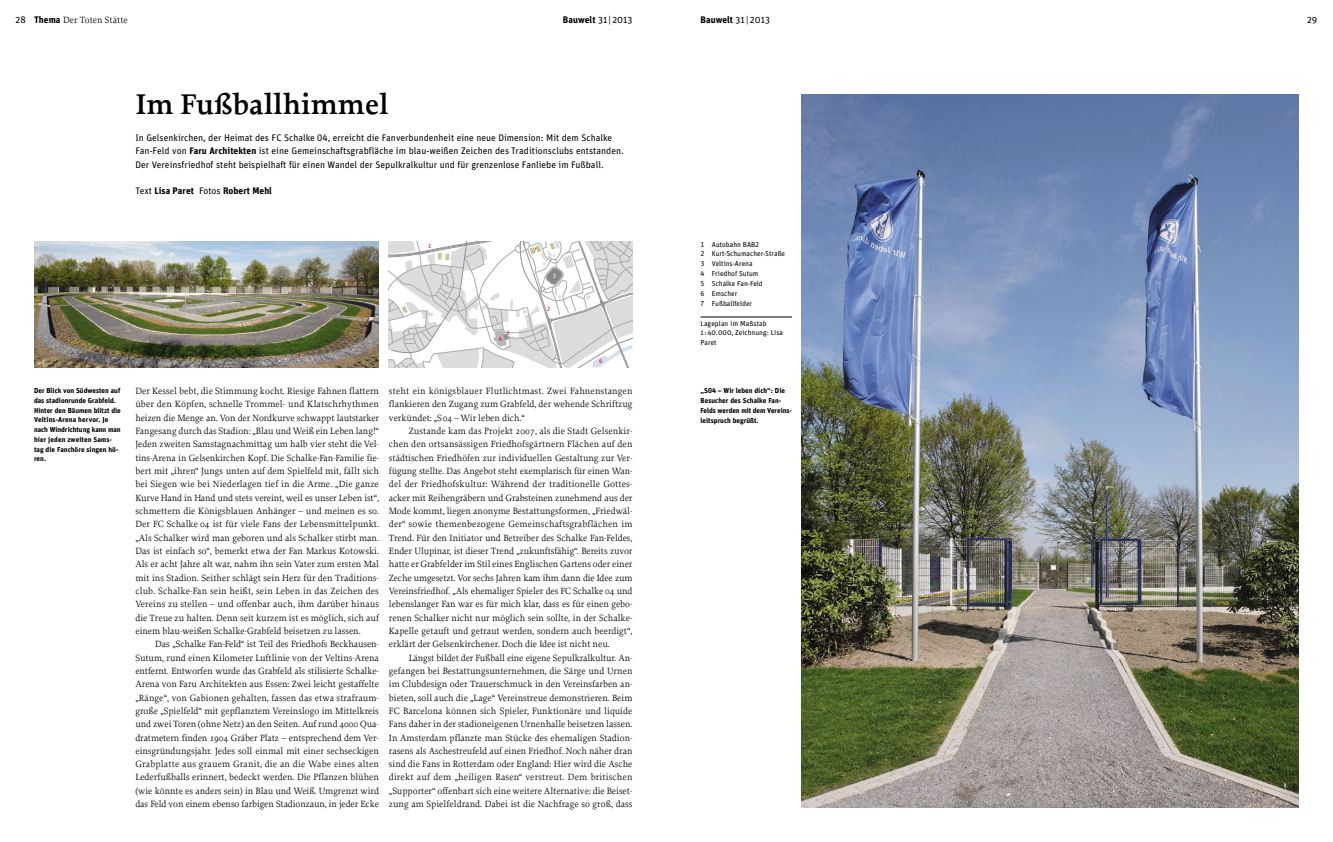
<style>
.page{position:relative;width:1333px;height:842px;background:#fff}
.page>*{position:absolute;margin:0;border:0;box-sizing:border-box;transform-origin:0 0}
.S_Titel{font:600 30px "Proforma";color:#000}
.S_Fließtext_Einzug{font:9.5px/13.3px "Proforma";color:#000;text-align:justify}
.S_Fließtext{font:9.5px/13.3px "Proforma";color:#000}
.S_Einleitung_Beitrag{font:9.5px/13.3px "Unit Pro";color:#000}
.S_Autoren{font:700 9.5px "Unit Pro";color:#000}
.A_Kopf_BW{font:700 9.5px "Unit Pro";letter-spacing:.005em;color:#000}
.A_Kopfzeile{font:9.5px "Proforma";letter-spacing:.005em;color:#000}
.A_Pagina{font:9.5px "Unit Pro";color:#000}
.S_Fließtext_Einzug-2{font:9.4px/13.3px "Proforma";letter-spacing:-.01em;color:#000}
.S_Fließtext-2{font:9.4px "Proforma";letter-spacing:-.01em;color:#000}
.A_Bildunterschrift{font:700 7.2px/9.8px "Unit Pro";color:#000}
.A_Legende_kurz{font:7.2px "Unit Pro";color:#000}
.A_Bildunterschrift_Z{font:7.2px/9.8px "Unit Pro";letter-spacing:.005em;color:#000}
.A_Bildnummern{font:6px "Unit Pro";color:#be0027}
.A_Bildnummern-2{font:6px "Unit Pro";color:#fff}
.s1{font-family:"Unit Pro";font-weight:700}
.s2{font-weight:400}
.s3{font-weight:700}
</style>
<div class="page">
<img style="left:801px;top:95px;width:497px;height:712px">
<img style="left:34px;top:241px;width:345px;height:126px">
<hr style="left:700px;top:317px;width:92px;height:1px;background:#000">
<svg style="left:389px;top:241px;width:243px;height:126px"></svg>
<p class="A_Pagina" style="left:16px;top:13px;width:12px">28</p>
<p class="A_Kopfzeile" style="left:34px;top:14px;width:95px"><span class="s1">Thema</span> Der Toten Stätte</p>
<p class="A_Kopf_BW" style="left:563px;top:13px;width:71px">Bauwelt <span class="s2">31| 2013</span></p>
<p class="A_Kopf_BW" style="left:700px;top:13px;width:71px">Bauwelt <span class="s2">31| 2013</span></p>
<p class="A_Pagina" style="left:1306px;top:13px;width:12px">29</p>
<p class="S_Titel" style="left:135px;top:86px;width:255px">Im Fußballhimmel</p>
<p class="S_Einleitung_Beitrag" style="left:135px;top:131px;width:490px">In Gelsenkirchen, der Heimat des FC Schalke 04, erreicht die Fanverbundenheit eine neue Dimension: Mit dem Schalke<br>Fan-Feld von <span class="s3">Faru Architekten</span> ist eine Gemeinschaftsgrabfläche im blau-weißen Zeichen des Traditionsclubs entstanden.<br>Der Vereinsfriedhof steht beispielhaft für einen Wandel der Sepulkralkultur und für grenzenlose Fanliebe im Fußball.</p>
<p class="S_Autoren" style="left:135px;top:185px;width:138px"><span class="s2">Text</span> Lisa Paret <span class="s2">Fotos</span> Robert Mehl</p>
<p class="A_Bildnummern" style="left:428px;top:242px;width:5px">1</p>
<p class="A_Bildnummern" style="left:506px;top:329px;width:5px">5</p>
<p class="A_Bildnummern" style="left:499px;top:335px;width:5px">4</p>
<p class="A_Bildnummern" style="left:533px;top:246px;width:5px">7</p>
<p class="A_Bildnummern-2" style="left:552px;top:273px;width:5px">3</p>
<p class="A_Bildnummern" style="left:547px;top:306px;width:5px">2</p>
<p class="A_Bildnummern" style="left:599px;top:357px;width:5px">6</p>
<p class="A_Legende_kurz" style="left:700px;top:239px;width:60px">1 Autobahn BAB2</p>
<p class="A_Legende_kurz" style="left:700px;top:249px;width:86px">2 Kurt-Schumacher-Straße</p>
<p class="A_Legende_kurz" style="left:700px;top:259px;width:54px">3 Veltins-Arena</p>
<p class="A_Legende_kurz" style="left:700px;top:269px;width:59px">4 Friedhof Sutum</p>
<p class="A_Legende_kurz" style="left:700px;top:279px;width:64px">5 Schalke Fan-Feld</p>
<p class="A_Legende_kurz" style="left:700px;top:289px;width:38px">6 Emscher</p>
<p class="A_Legende_kurz" style="left:700px;top:299px;width:53px">7 Fußballfelder</p>
<p class="A_Bildunterschrift_Z" style="left:700px;top:318px;width:84px">Lageplan im Maßstab<br>1:40.000, Zeichnung: Lisa<br>Paret</p>
<p class="S_Fließtext" style="left:135px;top:384px;width:245px">Der Kessel bebt, die Stimmung kocht. Riesige Fahnen flattern über den Köpfen, schnelle Trommel- und Klatschrhythmen</p>
<p class="S_Fließtext-2" style="left:135px;top:412px;width:245px">heizen die Menge an. Von der Nordkurve schwappt lautstarker</p>
<p class="S_Fließtext" style="left:135px;top:424px;width:245px">Fangesang durch das Stadion: „Blau und Weiß ein Leben lang!“<br>Jeden zweiten Samstagnachmittag um halb vier steht die Vel-</p>
<p class="S_Fließtext-2" style="left:135px;top:452px;width:245px">tins-Arena in Gelsenkirchen Kopf. Die Schalke-Fan-Familie fie-</p>
<p class="S_Fließtext" style="left:135px;top:464px;width:245px;text-align:justify">bert mit „ihren“ Jungs unten auf dem Spielfeld mit, fällt sich bei Siegen wie bei Niederlagen tief in die Arme. „Die ganze Kurve Hand in Hand und stets vereint, weil es unser Leben ist“, schmettern die Königsblauen Anhänger – und meinen es so.<br>Der FC Schalke 04 ist für viele Fans der Lebensmittelpunkt. „Als Schalker wird man geboren und als Schalker stirbt man.<br>Das ist einfach so“, bemerkt etwa der Fan Markus Kotowski.<br>Als er acht Jahre alt war, nahm ihn sein Vater zum ersten Mal mit ins Stadion. Seither schlägt sein Herz für den Traditions&shy;club. Schalke-Fan sein heißt, sein Leben in das Zeichen des Vereins zu stellen – und offenbar auch, ihm darüber hinaus die Treue zu halten. Denn seit kurzem ist es möglich, sich auf einem blau-weißen Schalke-Grabfeld beisetzen zu lassen.</p>
<p class="S_Fließtext_Einzug" style="left:135px;top:637px;width:245px;text-indent:20px">Das „Schalke Fan-Feld“ ist Teil des Friedhofs Beckhausen-Sutum, rund einen Kilometer Luftlinie von der Veltins-Arena entfernt. Entworfen wurde das Grabfeld als stilisierte Schalke-Arena von Faru Architekten aus Essen: Zwei leicht gestaffelte „Ränge“, von Gabionen gehalten, fassen das etwa strafraum&shy;große „Spielfeld“ mit gepflanztem Vereinslogo im Mittelkreis und zwei Toren (ohne Netz) an den Seiten. Auf rund 4000 Qua&shy;dratmetern finden 1904 Gräber Platz – entsprechend dem Ver&shy;einsgründungsjahr. Jedes soll einmal mit einer sechseckigen Grabplatte aus grauem Granit, die an die Wabe eines alten Lederfußballs erinnert, bedeckt werden. Die Pflanzen blühen (wie könnte es anders sein) in Blau und Weiß. Umgrenzt wird das Feld von einem ebenso farbigen Stadionzaun, in jeder Ecke</p>
<p class="S_Fließtext_Einzug" style="left:389px;top:384px;width:245px">steht ein königsblauer Flutlichtmast. Zwei Fahnenstangen flankieren den Zugang zum Grabfeld, der wehende Schriftzug verkündet: „S04 – Wir leben dich.“</p>
<p class="S_Fließtext_Einzug" style="left:389px;top:424px;width:245px;text-indent:20px">Zustande kam das Projekt 2007, als die Stadt Gelsenkir&shy;chen den ortsansässigen Friedhofsgärtnern Flächen auf den städtischen Friedhöfen zur individuellen Gestaltung zur Ver-</p>
<p class="S_Fließtext_Einzug-2" style="left:389px;top:464px;width:245px">fügung stellte. Das Angebot steht exemplarisch für einen Wan-</p>
<p class="S_Fließtext_Einzug" style="left:389px;top:477px;width:245px">del der Friedhofskultur: Während der traditionelle Gottes&shy;acker mit Reihengräbern und Grabsteinen zunehmend aus der Mode kommt, liegen anonyme Bestattungsformen, „Friedwäl&shy;der“ sowie themenbezogene Gemeinschaftsgrabflächen im Trend. Für den Initiator und Betreiber des Schalke Fan-Feldes, Ender Ulupinar, ist dieser Trend „zukunftsfähig“. Bereits zuvor hatte er Grabfelder im Stil eines Englischen Gartens oder einer</p>
<p class="S_Fließtext_Einzug-2" style="left:389px;top:571px;width:245px">Zeche umgesetzt. Vor sechs Jahren kam ihm dann die Idee zum<br>Vereinsfriedhof. „Als ehemaliger Spieler des FC Schalke 04 und</p>
<p class="S_Fließtext_Einzug" style="left:389px;top:597px;width:245px">lebenslanger Fan war es für mich klar, dass es für einen gebo&shy;renen Schalker nicht nur möglich sein sollte, in der Schalke-Kapelle getauft und getraut werden, sondern auch beerdigt“, erklärt der Gelsenkirchener. Doch die Idee ist nicht neu.</p>
<p class="S_Fließtext_Einzug-2" style="left:409px;top:651px;width:225px">Längst bildet der Fußball eine eigene Sepulkralkultur. An-</p>
<p class="S_Fließtext_Einzug" style="left:389px;top:664px;width:245px">gefangen bei Bestattungsunternehmen, die Särge und Urnen im Clubdesign oder Trauerschmuck in den Vereinsfarben an&shy;bieten, soll auch die „Lage“ Vereinstreue demonstrieren. Beim FC Barcelona können sich Spieler, Funktionäre und liquide Fans daher in der stadioneigenen Urnenhalle beisetzen lassen.<br>In Amsterdam pflanzte man Stücke des ehemaligen Stadion&shy;rasens als Aschestreufeld auf einen Friedhof. Noch näher dran sind die Fans in Rotterdam oder England: Hier wird die Asche direkt auf dem „heiligen Rasen“ verstreut. Dem britischen „Supporter“ offenbart sich eine weitere Alternative: die Beiset&shy;zung am Spielfeldrand. Dabei ist die Nachfrage so groß, dass</p>
<p class="A_Bildunterschrift" style="left:34px;top:385px;width:88px">Der Blick von Südwesten auf das stadionrunde Grabfeld.<br>Hinter den Bäumen blitzt die<br>Veltins-Arena hervor. Je nach Windrichtung kann man hier jeden zweiten Sams&shy;tag die Fanchöre singen hö&shy;ren.</p>
<p class="A_Bildunterschrift" style="left:700px;top:386px;width:93px">„S04 – Wir leben dich“: Die<br>Besucher des Schalke Fan-<br>Felds werden mit dem Vereins&shy;leitspruch begrüßt.</p>
</div>
